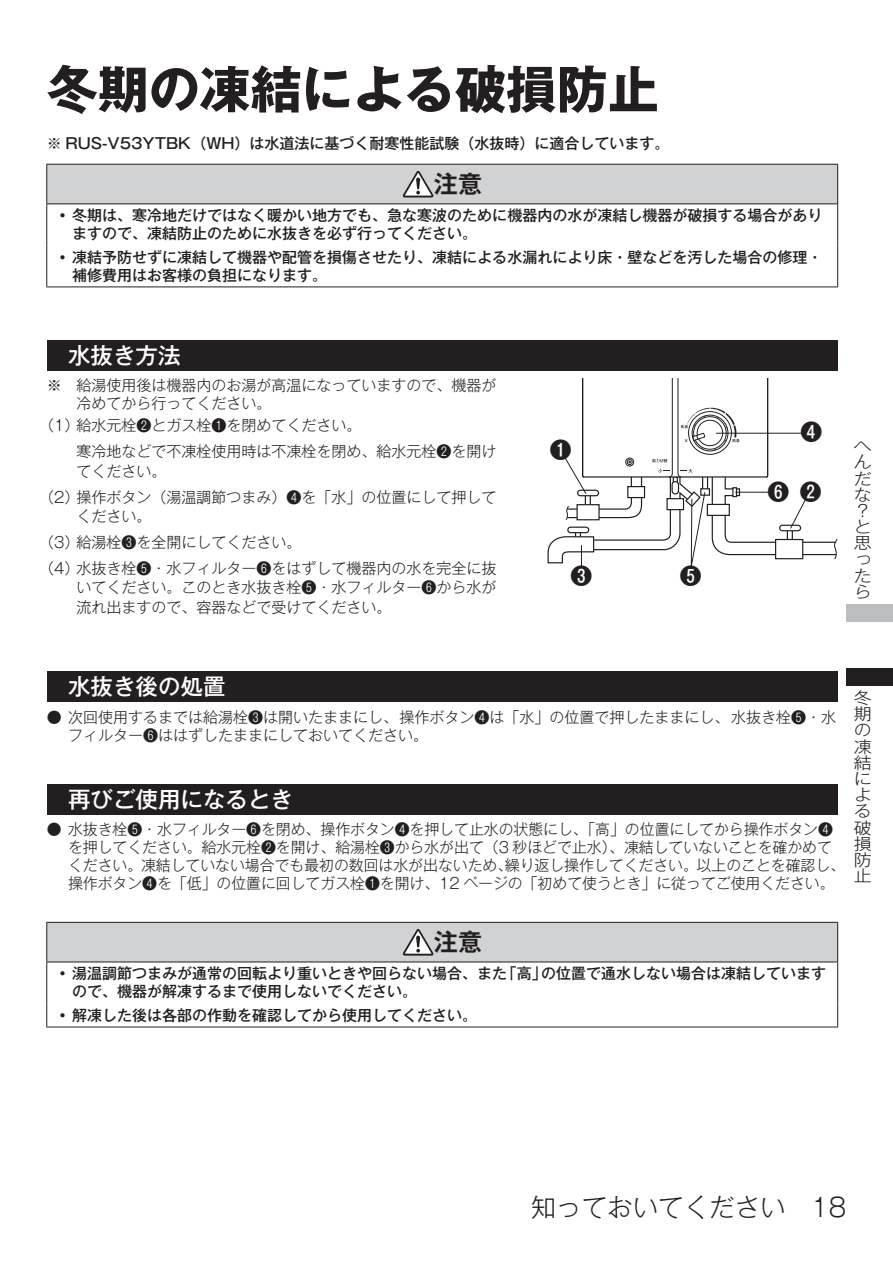
<style>
.page{position:relative;width:893px;height:1263px;background:#fff}
.page>*{position:absolute;margin:0;border:0;box-sizing:border-box;transform-origin:0 0}
.t1{font:700 51px "Gothic MB101 Pro";color:#231f20}
.t2{font:300 25.5px "Gothic MB101 Pro";color:#231f20}
.t3{font:700 24px "Gothic MB101 Pro De";color:#231f20}
.t4{font:500 22.5px "Gothic MB101 Pro";color:#fff}
.t5{font:500 21.75px "Gothic MB101 Pro";color:#231f20}
.t6{font:300 16.2px/16.2px "Gothic MB101 Pro";color:#231f20;scale:1.11 1}
.t7{font:300 15px/18px "Gothic MB101 Pro";color:#231f20}
.t8{font:500 15px/18px "Gothic MB101 Pro";color:#231f20}
</style>
<div class="page">
<div style="left:846px;top:604px;width:47px;height:17px;background:#bcbdc0"></div>
<div style="left:846px;top:668px;width:47px;height:17px;background:#231f20"></div>
<div style="left:47px;top:672px;width:791px;height:30px;background:#231f20"></div>
<div style="left:47px;top:784px;width:791px;height:31px;background:#231f20"></div>
<div style="left:47px;top:922px;width:791px;height:40px;background:#d1d2d4"></div>
<hr style="left:46px;top:922px;width:792px;height:1px;background:#231f20">
<hr style="left:46px;top:923px;width:1px;height:38px;background:#231f20">
<hr style="left:837px;top:923px;width:1px;height:38px;background:#231f20">
<hr style="left:46px;top:961px;width:792px;height:1px;background:#231f20">
<hr style="left:46px;top:962px;width:1px;height:41px;background:#231f20">
<hr style="left:837px;top:962px;width:1px;height:41px;background:#231f20">
<svg style="left:46px;top:1003px;width:1px;height:24px"></svg>
<svg style="left:837px;top:1003px;width:1px;height:24px"></svg>
<hr style="left:46px;top:1027px;width:792px;height:1px;background:#231f20">
<svg style="left:402px;top:929px;width:32px;height:26px"></svg>
<div style="left:47px;top:340px;width:791px;height:30px;background:#231f20"></div>
<div style="left:47px;top:164px;width:791px;height:40px;background:#d1d2d4"></div>
<hr style="left:46px;top:164px;width:792px;height:1px;background:#231f20">
<hr style="left:46px;top:165px;width:1px;height:38px;background:#231f20">
<hr style="left:837px;top:165px;width:1px;height:38px;background:#231f20">
<hr style="left:46px;top:203px;width:792px;height:1px;background:#231f20">
<hr style="left:46px;top:204px;width:1px;height:41px;background:#231f20">
<hr style="left:837px;top:204px;width:1px;height:41px;background:#231f20">
<hr style="left:46px;top:245px;width:1px;height:41px;background:#231f20">
<hr style="left:837px;top:245px;width:1px;height:41px;background:#231f20">
<hr style="left:46px;top:286px;width:792px;height:1px;background:#231f20">
<svg style="left:402px;top:171px;width:32px;height:26px"></svg>
<svg style="left:547px;top:378px;width:291px;height:189px"></svg>
<hr style="left:716px;top:433px;width:86px;height:1px;background:#231f20">
<h1 class="t1" style="left:47px;top:47px;width:613px">冬期の凍結による破損防止</h1>
<p class="t8" style="left:47px;top:133px;width:624px">※ RUS-V53YTBK（WH）は水道法に基づく耐寒性能試験（水抜時）に適合しています。</p>
<h3 class="t3" style="left:434px;top:164px;width:49px">注意</h3>
<p class="t8" style="left:72px;top:205px;width:752px;text-indent:-17px">⿠冬期は、寒冷地だけではなく暖かい地方でも、急な寒波のために機器内の水が凍結し機器が破損する場合がありますので、凍結防止のために水抜きを必ず行ってください。</p>
<p class="t8" style="left:72px;top:246px;width:752px;text-indent:-17px">⿠凍結予防せずに凍結して機器や配管を損傷させたり、凍結による水漏れにより床・壁などを汚した場合の修理・補修費用はお客様の負担になります。</p>
<h3 class="t4" style="left:68px;top:336px;width:114px">水抜き方法</h3>
<p class="t7" style="left:77px;top:374px;width:422px;text-indent:-30px">※ 給湯使用後は機器内のお湯が高温になっていますので、機器が冷めてから行ってください。</p>
<p class="t7" style="left:77px;top:411px;width:422px;line-height:25.8px;text-indent:-37px">（1）給水元栓❷とガス栓❶を閉めてください。<br>寒冷地などで不凍栓使用時は不凍栓を閉め、給水元栓❷を開け</p>
<p class="t7" style="left:39px;top:456px;width:459px;line-height:25.8px;text-indent:37px">てください。<br>（2）操作ボタン（湯温調節つまみ）❹を「水」の位置にして押して</p>
<p class="t7" style="left:39px;top:501px;width:459px;line-height:25.8px;text-indent:37px">ください。<br>（3）給湯栓❸を全開にしてください。<br>（4）水抜き栓❺・水フィルター❻をはずして機器内の水を完全に抜</p>
<p class="t7" style="left:77px;top:576px;width:422px;line-height:19.5px">いてください。このとき水抜き栓❺・水フィルター❻から水が流れ出ますので、容器などで受けてください。</p>
<h3 class="t5" style="left:550px;top:432px;width:23px">❶</h3>
<h3 class="t5" style="left:570px;top:557px;width:23px">❸</h3>
<h3 class="t5" style="left:680px;top:557px;width:23px">❺</h3>
<h3 class="t5" style="left:800px;top:414px;width:23px">❹</h3>
<h3 class="t5" style="left:768px;top:474px;width:23px">❻</h3>
<h3 class="t5" style="left:800px;top:474px;width:23px">❷</h3>
<p class="t6" style="left:854px;top:436px;width:17px">へんだな？と思ったら</p>
<h3 class="t4" style="left:68px;top:668px;width:159px">水抜き後の処置</h3>
<p class="t7" style="left:68px;top:706px;width:769px;text-indent:-21px">● 次回使用するまでは給湯栓❸は開いたままにし、操作ボタン❹は「水」の位置で押したままにし、水抜き栓❺・水フィルター❻ははずしたままにしておいてください。</p>
<h3 class="t4" style="left:68px;top:781px;width:226px">再びご使用になるとき</h3>
<p class="t7" style="left:68px;top:818px;width:779px;text-indent:-21px">● 水抜き栓❺・水フィルター❻を閉め、操作ボタン❹を押して止水の状態にし、「高」の位置にしてから操作ボタン❹を押してください。給水元栓❷を開け、給湯栓❸から水が出て（3 秒ほどで止水）、凍結していないことを確かめてください。凍結していない場合でも最初の数回は水が出ないため、繰り返し操作してください。以上のことを確認し、操作ボタン❹を「低」の位置に回してガス栓❶を開け、12 ページの「初めて使うとき」に従ってご使用ください。</p>
<h3 class="t3" style="left:434px;top:922px;width:49px">注意</h3>
<p class="t8" style="left:72px;top:963px;width:755px;text-indent:-17px">⿠湯温調節つまみが通常の回転より重いときや回らない場合、また「高」の位置で通水しない場合は凍結していますので、機器が解凍するまで使用しないでください。</p>
<p class="t8" style="left:55px;top:1004px;width:424px">⿠解凍した後は各部の作動を確認してから使用してください。</p>
<p class="t6" style="left:854px;top:687px;width:17px">冬期の凍結による破損防止</p>
<h2 class="t2" style="left:531px;top:1186px;width:317px">知っておいてください　18</h2>
</div>
